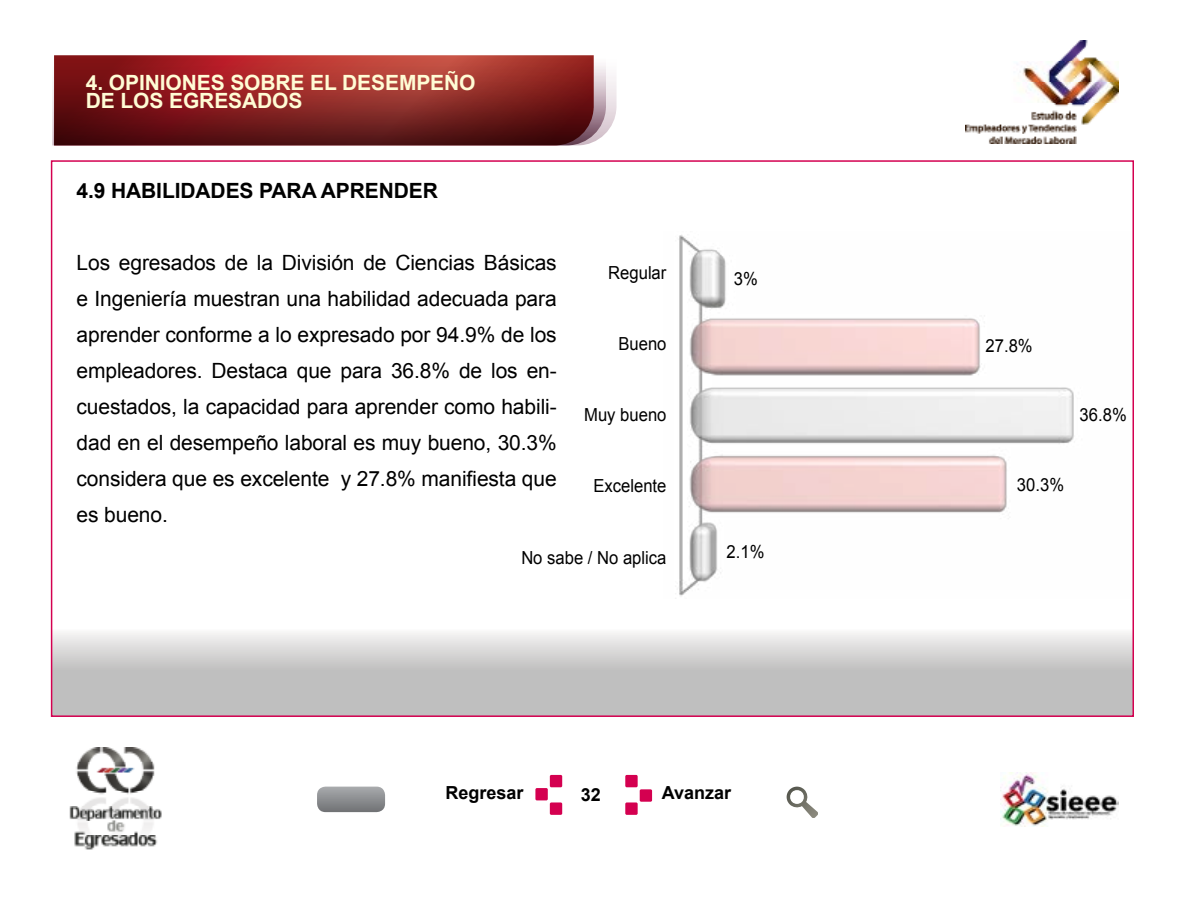
<style>
.page{position:relative;width:1188px;height:918px;background:#fff}
.page>*{position:absolute;margin:0;border:0;box-sizing:border-box;transform-origin:0 0}
.t1{font:21px/36px "Arial";letter-spacing:-.005em;color:#000;text-align:justify}
.t2{font:700 21px/18px "Arial";letter-spacing:-.005em;color:#fffcd5}
.t3{font:700 21px "Arial";letter-spacing:-.005em;color:#000}
.t4{font:18px "Arial";color:#000;scale:.92 1}
.t5{font:700 18px "Arial";color:#000}
</style>
<div class="page">
<img style="left:1000px;top:773px;width:119px;height:54px">
<svg style="left:54px;top:598px;width:1077px;height:116px"></svg>
<svg style="left:786px;top:787px;width:32px;height:31px"></svg>
<div style="left:550px;top:802px;width:12px;height:13px;background:#d40050;border-radius:2px"></div>
<div style="left:550px;top:775px;width:12px;height:12px;background:#d40050;border-radius:2px"></div>
<div style="left:535px;top:788px;width:13px;height:12px;background:#d40050;border-radius:2px"></div>
<div style="left:625px;top:775px;width:13px;height:12px;background:#d40050;border-radius:2px"></div>
<div style="left:625px;top:802px;width:13px;height:13px;background:#d40050;border-radius:2px"></div>
<div style="left:640px;top:789px;width:12px;height:13px;background:#d40050;border-radius:2px"></div>
<img style="left:966px;top:40px;width:152px;height:104px">
<img style="left:69px;top:747px;width:93px;height:103px">
<svg style="left:317px;top:787px;width:68px;height:25px;background:#8f9193"></svg>
<svg style="left:52px;top:55px;width:565px;height:90px;background:#862929"></svg>
<img style="left:679px;top:235px;width:395px;height:361px">
<p class="t2" style="left:86px;top:74px;width:391px">4. OPINIONES SOBRE EL DESEMPEÑO<br>DE LOS EGRESADOS</p>
<p class="t3" style="left:77px;top:177px;width:363px">4.9 HABILIDADES PARA APRENDER</p>
<p class="t1" style="left:77px;top:245px;width:482px">Los egresados de la División de Ciencias Básicas e Ingeniería muestran una habilidad adecuada para aprender conforme a lo expresado por 94.9% de los empleadores. Destaca que para 36.8% de los en&shy;cuestados, la capacidad para aprender como habili&shy;dad en el desempeño laboral es muy bueno, 30.3% considera que es excelente y 27.8% manifiesta que es bueno.</p>
<p class="t4" style="left:521px;top:545px;width:159px">No sabe / No aplica</p>
<p class="t4" style="left:608px;top:261px;width:65px">Regular</p>
<p class="t4" style="left:618px;top:332px;width:54px">Bueno</p>
<p class="t4" style="left:584px;top:403px;width:91px">Muy bueno</p>
<p class="t4" style="left:593px;top:474px;width:81px">Excelente</p>
<p class="t4" style="left:734px;top:266px;width:28px">3%</p>
<p class="t4" style="left:726px;top:540px;width:43px">2.1%</p>
<p class="t5" style="left:445px;top:781px;width:80px">Regresar</p>
<p class="t5" style="left:581px;top:783px;width:22px">32</p>
<p class="t5" style="left:662px;top:781px;width:71px">Avanzar</p>
<p class="t4" style="left:985px;top:334px;width:53px">27.8%</p>
<p class="t4" style="left:1080px;top:403px;width:53px">36.8%</p>
<p class="t4" style="left:1017px;top:472px;width:53px">30.3%</p>
</div>
